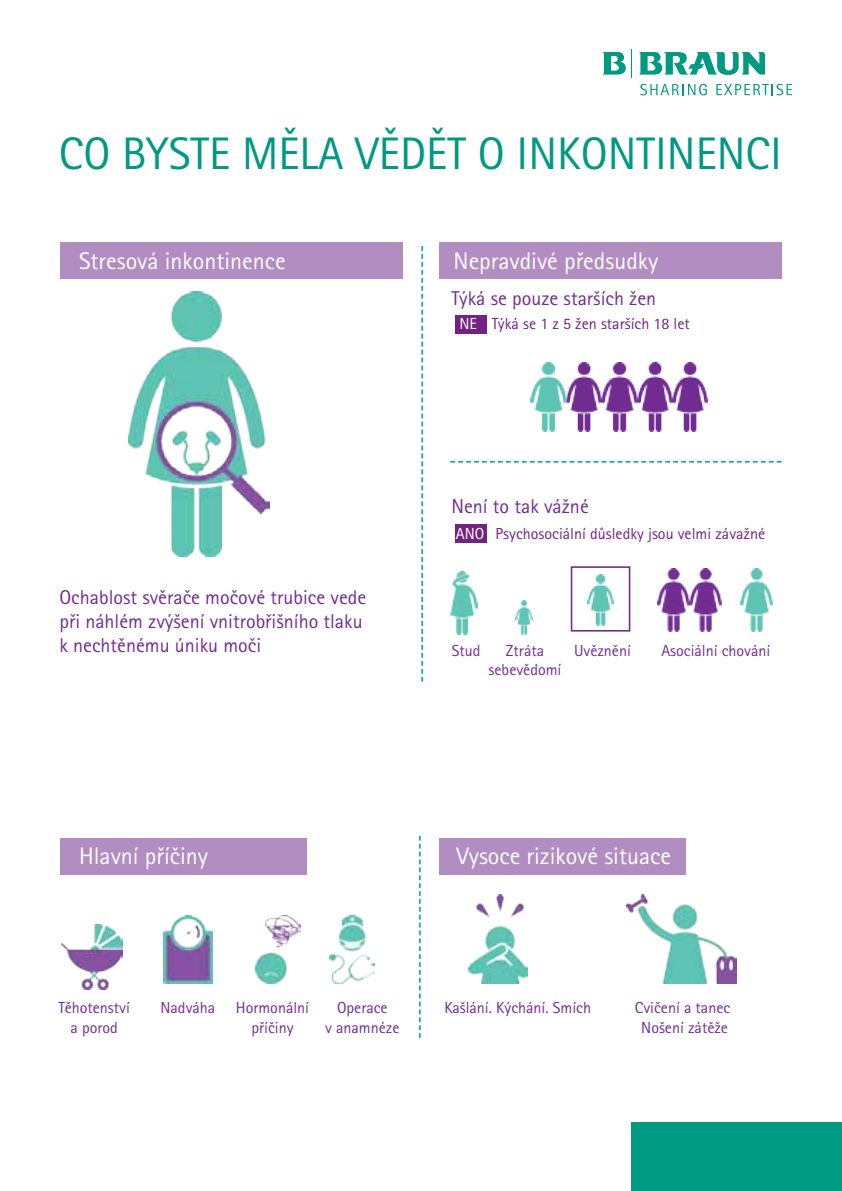
<style>
.page{position:relative;width:842px;height:1191px;background:#fff}
.page>*{position:absolute;margin:0;border:0;box-sizing:border-box;transform-origin:0 0}
.t1{font:45.6px "Rotis Sans Serif Pro";color:#009982}
.t2{font:24px "Rotis Sans Serif Pro";color:#fff}
.t3{font:20px/24px "Rotis Sans Serif Pro";color:#712c91}
.t4{font:16px/19.2px "Rotis Sans Serif Pro";color:#712c91;text-align:center}
.t5{font:16px "Rotis Sans Serif Pro";color:#722283}
.t6{font:16px "Rotis Sans Serif Pro";color:#fff}
.s1{color:#fff}
</style>
<div class="page">
<div style="left:60px;top:838px;width:246px;height:37px;background:#b28dc1"></div>
<div style="left:439px;top:243px;width:343px;height:36px;background:#b28dc1"></div>
<div style="left:61px;top:243px;width:342px;height:36px;background:#b28dc1"></div>
<div style="left:439px;top:838px;width:246px;height:37px;background:#b28dc1"></div>
<img style="left:61px;top:924px;width:62px;height:65px">
<img style="left:164px;top:915px;width:48px;height:68px">
<img style="left:256px;top:915px;width:44px;height:68px">
<img style="left:330px;top:915px;width:45px;height:68px">
<img style="left:468px;top:895px;width:59px;height:88px">
<img style="left:627px;top:895px;width:110px;height:88px">
<img style="left:129px;top:291px;width:140px;height:266px">
<img style="left:450px;top:572px;width:28px;height:62px">
<img style="left:657px;top:569px;width:64px;height:62px">
<img style="left:531px;top:363px;width:177px;height:69px">
<img style="left:740px;top:569px;width:32px;height:62px">
<img style="left:587px;top:574px;width:27px;height:51px">
<img style="left:515px;top:600px;width:18px;height:34px">
<div style="left:571px;top:566px;width:59px;height:65px;border:2px solid #712c91"></div>
<div style="left:455px;top:315px;width:32px;height:18px;background:#722283"></div>
<div style="left:455px;top:524px;width:32px;height:19px;background:#722283"></div>
<svg style="left:450px;top:461px;width:332px;height:1px"></svg>
<svg style="left:421px;top:246px;width:2px;height:435px"></svg>
<svg style="left:419px;top:836px;width:2px;height:202px"></svg>
<svg style="left:640px;top:84px;width:67px;height:11px"></svg>
<svg style="left:716px;top:84px;width:76px;height:11px"></svg>
<svg style="left:639px;top:51px;width:126px;height:24px"></svg>
<svg style="left:602px;top:49px;width:30px;height:28px"></svg>
<div style="left:632px;top:1123px;width:210px;height:68px;background:#009982"></div>
<h1 class="t1" style="left:59px;top:127px;width:724px">Co byste měla vědět o inkontinenci</h1>
<h2 class="t2" style="left:79px;top:246px;width:208px">Stresová inkontinence</h2>
<p class="t3" style="left:59px;top:585px;width:308px">Ochablost svěrače močové trubice vede při náhlém zvýšení vnitrobřišního tlaku k nechtěnému úniku moči</p>
<h2 class="t2" style="left:453px;top:246px;width:206px">N epravdivé předsudky</h2>
<p class="t3" style="left:451px;top:286px;width:206px">Týká se pouze starších žen</p>
<p class="t6" style="left:459px;top:314px;width:9px">NE</p>
<p class="t5" style="left:492px;top:314px;width:200px">Týká se 1 z 5 žen starších 18 let</p>
<p class="t3" style="left:451px;top:494px;width:139px">Není to tak vážné</p>
<p class="t5" style="left:456px;top:524px;width:311px"><span class="s1">ano</span> Psychosociální důsledky jsou velmi závažné</p>
<p class="t4" style="left:452px;top:641px;width:30px">Stud</p>
<p class="t4" style="left:489px;top:641px;width:74px">Ztráta sebevědomí</p>
<p class="t4" style="left:574px;top:641px;width:58px">Uvěznění</p>
<p class="t4" style="left:661px;top:641px;width:111px">Asociální chování</p>
<h2 class="t2" style="left:79px;top:841px;width:130px">Hlavní příčiny</h2>
<h2 class="t2" style="left:456px;top:841px;width:216px">Vysoce rizikové situace</h2>
<p class="t4" style="left:59px;top:998px;width:73px">Těhotenství a porod</p>
<p class="t4" style="left:160px;top:998px;width:56px">Nadváha</p>
<p class="t4" style="left:236px;top:998px;width:75px">Hormonální příčiny</p>
<p class="t4" style="left:325px;top:998px;width:76px">Operace<br>v anamnéze</p>
<p class="t4" style="left:635px;top:998px;width:97px">Cvičení a tanec<br>N ošení zátěže</p>
<p class="t4" style="left:444px;top:998px;width:148px">Kašlání. Kýchání. Smích</p>
</div>
